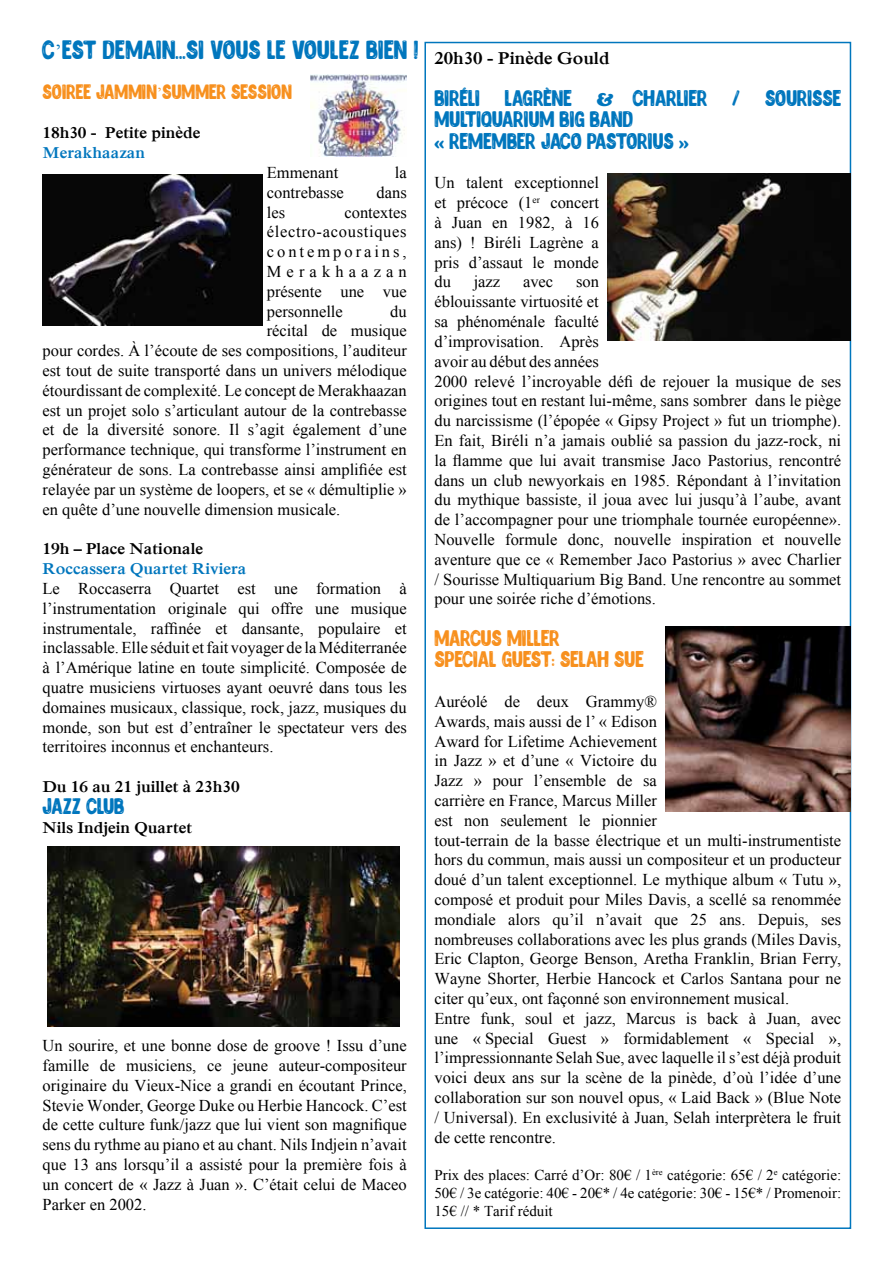
<style>
.page{position:relative;width:893px;height:1263px;background:#fff}
.page>*{position:absolute;margin:0;border:0;box-sizing:border-box;transform-origin:0 0}
.t1{font:21px "BULLES DE CHOCOLATS";color:#0076bd}
.t2{font:18px/21.6px "BULLES DE CHOCOLATS";color:#0076bd}
.t3{font:18px/21.6px "BULLES DE CHOCOLATS";color:#f7901e}
.t4{font:700 18px "Iskoola Pota";color:#000}
.t5{font:16.5px/19.8px "Iskoola Pota";color:#000;text-align:justify}
.t6{font:700 16.5px "Iskoola Pota";color:#000}
.t7{font:700 16.5px "Iskoola Pota";color:#0076bd}
.t8{font:16.5px "BULLES DE CHOCOLATS";letter-spacing:.01em;color:#f7901e}
.t9{font:15px/18px "Iskoola Pota";color:#000;text-align:justify}
.s1{font-family:"Iskoola Pota"}
.s2{font-family:"Cooper Black Std"}
.s3{font-family:"Cooper";font-weight:900}
</style>
<div class="page">
<img style="left:607px;top:173px;width:243px;height:168px">
<img style="left:665px;top:626px;width:185px;height:185px">
<img style="left:43px;top:174px;width:220px;height:151px">
<img style="left:48px;top:846px;width:352px;height:181px">
<img style="left:310px;top:74px;width:97px;height:82px">
<p class="t1" style="left:42px;top:37px;width:33px">C<span class="s1">’</span>EST</p>
<p class="t1" style="left:103px;top:37px;width:121px">DEMAIN...SI VOUS</p>
<p class="t4" style="left:267px;top:48px;width:344px"><sup>LE</sup> <sup>VOULEZ</sup> <sup>BIEN</sup> <sup>!</sup> 20h30 - Pinède Gould</p>
<p class="t2" style="left:434px;top:88px;width:47px">BIRÉLI</p>
<p class="t2" style="left:505px;top:88px;width:69px">LAGRÈNE</p>
<p class="t2" style="left:597px;top:88px;width:112px"><span class="s2">&amp;</span> CHARLIER</p>
<p class="t2" style="left:732px;top:88px;width:9px">/</p>
<p class="t2" style="left:765px;top:88px;width:78px">SOURISSE</p>
<p class="t2" style="left:434px;top:110px;width:256px">MULTIQUARIUM BIG BAND<br><span class="s3">«</span> REMEMBER JACO PASTORIUS <span class="s3">»</span></p>
<p class="t5" style="left:434px;top:173px;width:166px">Un talent exceptionnel et précoce (1<sup>er</sup> concert à Juan en 1982, à 16 ans) ! Biréli Lagrène a pris d’assaut le monde du</p>
<p class="t8" style="left:43px;top:81px;width:10px">SOIREE</p>
<p class="t8" style="left:96px;top:81px;width:145px">JAMMIN <span class="s1">’</span>SUMMER SESSION</p>
<p class="t6" style="left:43px;top:124px;width:159px">18h30 - Petite pinède</p>
<p class="t7" style="left:43px;top:143px;width:104px">Merakhaazan</p>
<p class="t5" style="left:267px;top:163px;width:73px">Emmenant</p>
<p class="t5" style="left:395px;top:163px;width:13px">la</p>
<p class="t5" style="left:267px;top:182px;width:78px">contrebasse</p>
<p class="t5" style="left:377px;top:182px;width:32px">dans</p>
<p class="t5" style="left:267px;top:202px;width:20px">les</p>
<p class="t5" style="left:267px;top:202px;width:141px;text-indent:78px">contextes électro-acoustiques contemporains, Merakhaazan présente une vue personnelle</p>
<p class="t5" style="left:474px;top:272px;width:28px">jazz</p>
<p class="t5" style="left:523px;top:272px;width:32px">avec</p>
<p class="t5" style="left:434px;top:272px;width:408px;text-align:left;text-indent:142px">son<br>éblouissante virtuosité et<br>sa phénoménale faculté<br>d’improvisation. Après<br>avoir au début des années<br>2000 relevé l’incroyable défi de rejouer la musique de ses origines tout en restant lui-même, sans sombrer dans le piège du narcissisme (l’épopée « Gipsy Project » fut un triomphe).<br>En fait, Biréli n’a jamais oublié sa passion du jazz-rock, ni la flamme que lui avait transmise Jaco Pastorius, rencontré dans un club newyorkais en 1985. Répondant à l’invitation du mythique bassiste, il joua avec lui jusqu’à l’aube, avant de l’accompagner pour une triomphale tournée européenne».<br>Nouvelle formule donc, nouvelle inspiration et nouvelle aventure que ce « Remember Jaco Pastorius » avec Charlier / Sourisse Multiquarium Big Band. Une rencontre au sommet pour une soirée riche d’émotions.</p>
<p class="t3" style="left:434px;top:628px;width:211px">MARCUS MILLER<br>SPECIAL GUEST: SELAH SUE</p>
<p class="t5" style="left:434px;top:691px;width:408px;text-align:left">Auréolé de deux Grammy®<br>Awards, mais aussi de l’ « Edison<br>Award for Lifetime Achievement<br>in Jazz » et d’une « Victoire du<br>Jazz » pour l’ensemble de sa<br>carrière en France, Marcus Miller<br>est non seulement le pionnier<br>tout-terrain de la basse électrique et un multi-instrumentiste hors du commun, mais aussi un compositeur et un producteur doué d’un talent exceptionnel. Le mythique album « Tutu », composé et produit pour Miles Davis, a scellé sa renommée mondiale alors qu’il n’avait que 25 ans. Depuis, ses nombreuses collaborations avec les plus grands (Miles Davis, Eric Clapton, George Benson, Aretha Franklin, Brian Ferry, Wayne Shorter, Herbie Hancock et Carlos Santana pour ne citer qu’eux, ont façonné son environnement musical.<br>Entre funk, soul et jazz, Marcus is back à Juan, avec une « Special Guest » formidablement « Special », l’impressionnante Selah Sue, avec laquelle il s’est déjà produit voici deux ans sur la scène de la pinède, d’où l’idée d’une collaboration sur son nouvel opus, « Laid Back » (Blue Note / Universal). En exclusivité à Juan, Selah interprètera le fruit de cette rencontre.</p>
<p class="t9" style="left:434px;top:1166px;width:408px">Prix des places: Carré d’Or: 80€ / 1<sup>ère</sup> catégorie: 65€ / 2<sup>e</sup> catégorie:<br>50€ / 3e catégorie: 40€ - 20€* / 4e catégorie: 30€ - 15€* / Promenoir:<br>15€ // * Tarif réduit</p>
<p class="t5" style="left:390px;top:301px;width:18px">du</p>
<p class="t5" style="left:267px;top:321px;width:141px">récital de musique</p>
<p class="t5" style="left:43px;top:341px;width:366px">pour cordes. À l’écoute de ses compositions, l’auditeur</p>
<p class="t5" style="left:43px;top:361px;width:366px">est tout de suite transporté dans un univers mélodique</p>
<p class="t5" style="left:43px;top:380px;width:366px">étourdissant de complexité. Le concept de Merakhaazan</p>
<p class="t5" style="left:43px;top:400px;width:366px">est un projet solo s’articulant autour de la contrebasse</p>
<p class="t5" style="left:43px;top:420px;width:366px">et de la diversité sonore. Il s’agit également d’une</p>
<p class="t5" style="left:43px;top:440px;width:366px">performance technique, qui transforme l’instrument en</p>
<p class="t5" style="left:43px;top:460px;width:366px">générateur de sons. La contrebasse ainsi amplifiée est</p>
<p class="t5" style="left:43px;top:479px;width:366px">relayée par un système de loopers, et se « démultiplie »</p>
<p class="t5" style="left:43px;top:499px;width:299px">en quête d’une nouvelle dimension musicale.</p>
<p class="t6" style="left:43px;top:539px;width:162px">19h – Place Nationale</p>
<p class="t7" style="left:43px;top:559px;width:206px">Roccassera Quartet Riviera</p>
<p class="t5" style="left:43px;top:578px;width:366px">Le Roccaserra Quartet est une formation à l’instrumentation originale qui offre une musique instrumentale, raffinée et dansante, populaire et inclassable. Elle séduit et fait voyager de la Méditerranée à l’Amérique latine en toute simplicité. Composée de quatre musiciens virtuoses ayant oeuvré dans tous les domaines musicaux, classique, rock, jazz, musiques du monde, son but est d’entraîner le spectateur vers des territoires inconnus et enchanteurs.</p>
<p class="t6" style="left:43px;top:777px;width:199px">Du 16 au 21 juillet à 23h30</p>
<p class="t2" style="left:43px;top:796px;width:20px">JAZZ</p>
<p class="t2" style="left:86px;top:796px;width:40px">CLUB</p>
<p class="t6" style="left:43px;top:818px;width:151px">Nils Indjein Quartet</p>
<p class="t5" style="left:43px;top:1036px;width:366px">Un sourire, et une bonne dose de groove ! Issu d’une famille de musiciens, ce jeune auteur-compositeur originaire du Vieux-Nice a grandi en écoutant Prince, Stevie Wonder, George Duke ou Herbie Hancock. C’est de cette culture funk/jazz que lui vient son magnifique sens du rythme au piano et au chant. Nils Indjein n’avait que 13 ans lorsqu’il a assisté pour la première fois à un concert de « Jazz à Juan ». C’était celui de Maceo Parker en 2002.</p>
</div>
